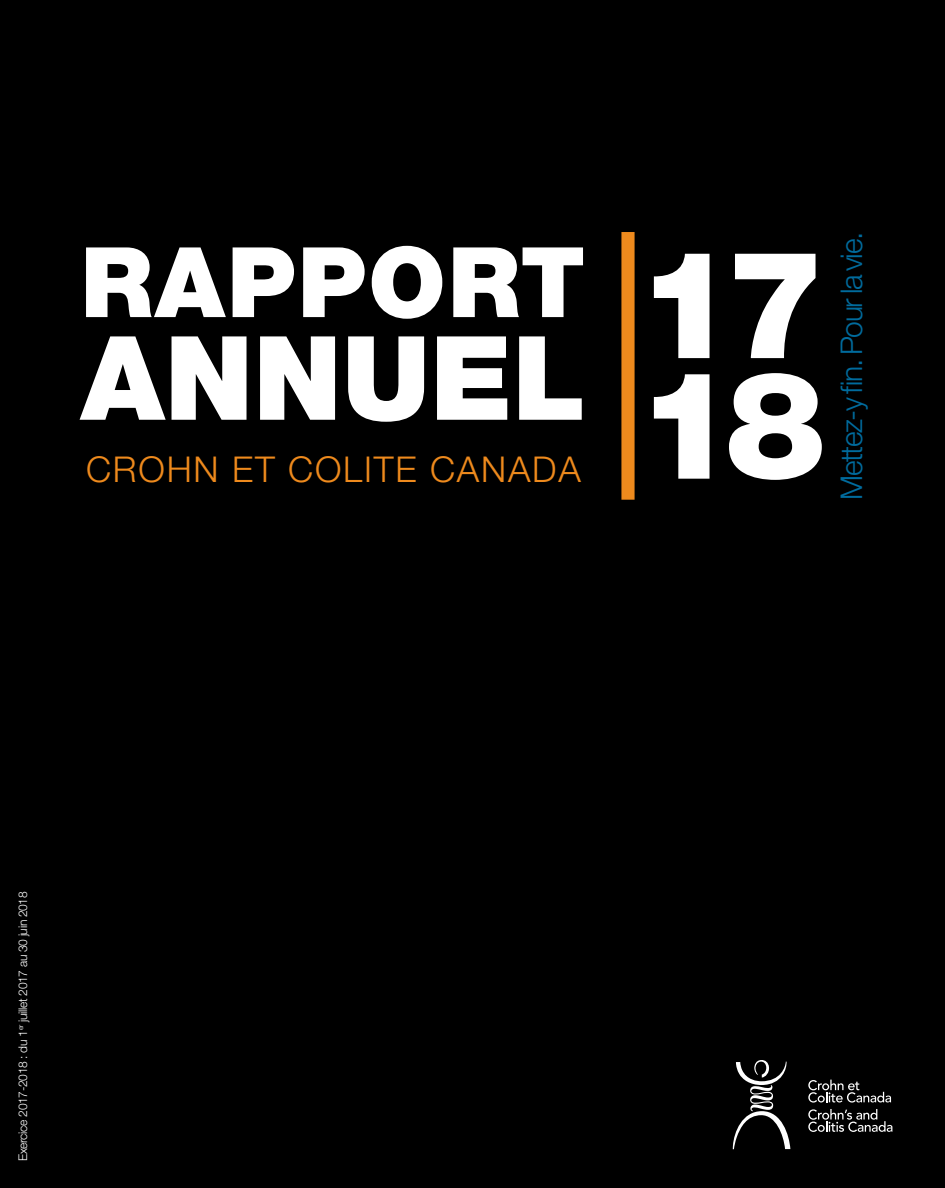
<style>
.page{position:relative;width:945px;height:1188px;background:#000}
.page>*{position:absolute;margin:0;border:0;box-sizing:border-box;transform-origin:0 0}
.t1{font:900 149.85px "Helvetica Neue LT Std";color:#fff}
.t2{font:900 116.7px "Helvetica Neue LT Std";color:#fff}
.t3{font:900 97.5px "Helvetica Neue LT Std";letter-spacing:.02em;color:#fff}
.t4{font:300 35.7px "Helvetica Neue LT Std";letter-spacing:.05em;color:#ee8a1d}
.t5{font:300 30px "Helvetica Neue LT Std";letter-spacing:-.05em;color:#006b9d}
.t6{font:300 12px "Helvetica Neue LT Std";letter-spacing:-.025em;color:#fff}
</style>
<div class="page">
<svg style="left:733px;top:1060px;width:57px;height:89px"></svg>
<svg style="left:808px;top:1109px;width:84px;height:23px"></svg>
<svg style="left:808px;top:1080px;width:83px;height:23px"></svg>
<div style="left:621px;top:232px;width:14px;height:268px;background:#ee8a1d"></div>
<h3 class="t3" style="left:81px;top:224px;width:506px">RAPPORT</h3>
<h2 class="t2" style="left:81px;top:309px;width:747px">ANNUEL <sup>17</sup></h2>
<h1 class="t1" style="left:637px;top:336px;width:191px">18</h1>
<h3 class="t4" style="left:86px;top:447px;width:496px">CROHN ET COLITE CANADA</h3>
<h3 class="t5" style="left:833px;top:500px;width:269px;rotate:-90deg">Mettez-y fin. Pour la vie.</h3>
<p class="t6" style="left:15px;top:1161px;width:271px;rotate:-90deg">Exercice 2017-2018 : du 1<sup>er</sup> juillet 2017 au 30 juin 2018</p>
</div>
